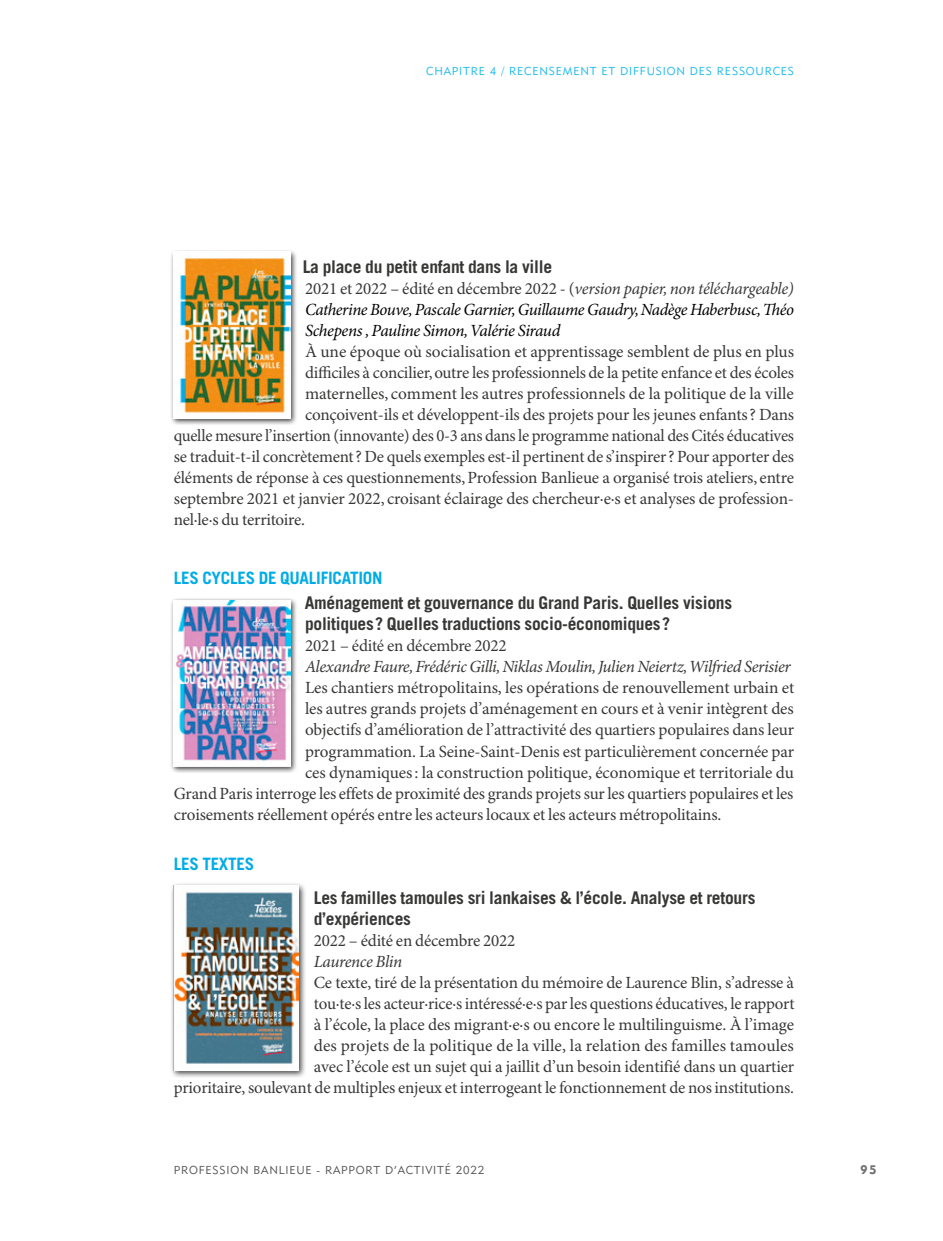
<style>
.page{position:relative;width:943px;height:1241px;background:#fff}
.page>*{position:absolute;margin:0;border:0;box-sizing:border-box;transform-origin:0 0}
.t1{font:700 17.5px/21px "Trade Gothic";letter-spacing:-.015em;color:#373836}
.t2{font:17.15px/21px "Minion Pro";letter-spacing:-.01em;color:#373836;text-align:right}
.t3{font:italic 17.15px/21px "Minion Pro";letter-spacing:-.025em;color:#000}
.t4{font:italic 17.15px "Minion Pro";letter-spacing:-.025em;color:#373836}
.t5{font:700 17.15px "Trade Gothic";letter-spacing:-.015em;color:#00ace7}
.t6{font:12.25px "Geometric 415 BT Black A";color:#6e7070}
.Roulette_Haute{font:11.38px "Geometric 415 BT Lite A";letter-spacing:.07em;color:#1dbbec}
.t7{font:11.38px "Geometric 415 BT Lite A";letter-spacing:.07em;color:#555655}
.s1{font-style:italic}
</style>
<div class="page">
<div style="left:170px;top:248px;width:127px;height:177px;background:#000;opacity:.75"></div>
<img style="left:174px;top:252px;width:116px;height:166px">
<div style="left:170px;top:596px;width:127px;height:178px;background:#000;opacity:.75"></div>
<img style="left:174px;top:600px;width:116px;height:166px">
<div style="left:169px;top:881px;width:138px;height:197px;background:#000;opacity:.75"></div>
<img style="left:174px;top:885px;width:125px;height:184px">
<p class="Roulette_Haute" style="left:426px;top:64px;width:369px">CHAPITRE 4 / RECENSEMENT ET DIFFUSION DES RESSOURCES</p>
<p class="t1" style="left:303px;top:256px;width:251px">La place du petit enfant dans la ville</p>
<p class="t2" style="left:305px;top:279px;width:490px">2021 et 2022 – édité en décembre 2022 - (<span class="s1">version papier, non téléchargeable)</span></p>
<p class="t3" style="left:305px;top:300px;width:490px">Catherine Bouve, Pascale Garnier, Guillaume Gaudry, Nadège Haberbusc, Théo<br>Schepens , Pauline Simon, Valérie Siraud</p>
<p class="t2" style="left:305px;top:342px;width:490px">À une époque où socialisation et apprentissage semblent de plus en plus</p>
<p class="t2" style="left:305px;top:363px;width:490px">difficiles à concilier, outre les professionnels de la petite enfance et des écoles</p>
<p class="t2" style="left:305px;top:384px;width:490px">maternelles, comment les autres professionnels de la politique de la ville</p>
<p class="t2" style="left:305px;top:405px;width:490px">conçoivent-ils et développent-ils des projets pour les jeunes enfants? Dans</p>
<p class="t2" style="left:174px;top:426px;width:622px">quelle mesure l’insertion (innovante) des 0-3 ans dans le programme national des Cités éducatives</p>
<p class="t2" style="left:174px;top:447px;width:622px">se traduit-t-il concrètement? De quels exemples est-il pertinent de s’inspirer? Pour apporter des</p>
<p class="t2" style="left:174px;top:468px;width:622px">éléments de réponse à ces questionnements, Profession Banlieue a organisé trois ateliers, entre</p>
<p class="t2" style="left:174px;top:489px;width:622px">septembre 2021 et janvier 2022, croisant éclairage des chercheur·e·s et analyses de profession-</p>
<p class="t2" style="left:174px;top:510px;width:133px">nel·le·s du territoire.</p>
<p class="t5" style="left:174px;top:567px;width:210px">LES CYCLES DE QUALIFICATION</p>
<p class="t1" style="left:305px;top:592px;width:429px">Aménagement et gouvernance du Grand Paris. Quelles visions politiques? Quelles traductions socio-économiques?</p>
<p class="t2" style="left:305px;top:636px;width:203px">2021 – édité en décembre 2022</p>
<p class="t4" style="left:305px;top:656px;width:487px">Alexandre Faure, Frédéric Gilli, Niklas Moulin, Julien Neiertz, Wilfried Serisier</p>
<p class="t2" style="left:305px;top:678px;width:491px">Les chantiers métropolitains, les opérations de renouvellement urbain et</p>
<p class="t2" style="left:305px;top:699px;width:490px">les autres grands projets d’aménagement en cours et à venir intègrent des</p>
<p class="t2" style="left:305px;top:720px;width:490px">objectifs d’amélioration de l’attractivité des quartiers populaires dans leur</p>
<p class="t2" style="left:305px;top:741px;width:490px">programmation. La Seine-Saint-Denis est particulièrement concernée par</p>
<p class="t2" style="left:305px;top:762px;width:490px">ces dynamiques: la construction politique, économique et territoriale du</p>
<p class="t2" style="left:174px;top:783px;width:621px">Grand Paris interroge les effets de proximité des grands projets sur les quartiers populaires et les</p>
<p class="t2" style="left:174px;top:804px;width:549px">croisements réellement opérés entre les acteurs locaux et les acteurs métropolitains.</p>
<p class="t5" style="left:174px;top:853px;width:82px">LES TEXTES</p>
<p class="t1" style="left:314px;top:886px;width:443px">Les familles tamoules sri lankaises &amp; l’école. Analyse et retours d’expériences</p>
<p class="t2" style="left:314px;top:930px;width:203px">2022 – édité en décembre 2022</p>
<p class="t4" style="left:314px;top:950px;width:90px">Laurence Blin</p>
<p class="t2" style="left:174px;top:972px;width:622px">Ce texte, tiré de la présentation du mémoire de Laurence Blin, s’adresse à<br>tou·te·s les acteur·rice·s intéressé·e·s par les questions éducatives, le rapport<br>à l’école, la place des migrant·e·s ou encore le multilinguisme. À l’image<br>des projets de la politique de la ville, la relation des familles tamoules<br>avec l’école est un sujet qui a jaillit d’un besoin identifié dans un quartier<br>prioritaire, soulevant de multiples enjeux et interrogeant le fonctionnement de nos institutions.</p>
<p class="t7" style="left:174px;top:1163px;width:312px">PROFESSION BANLIEUE - RAPPORT D’ACTIVITÉ 2022</p>
<p class="t6" style="left:860px;top:1162px;width:18px">95</p>
</div>
